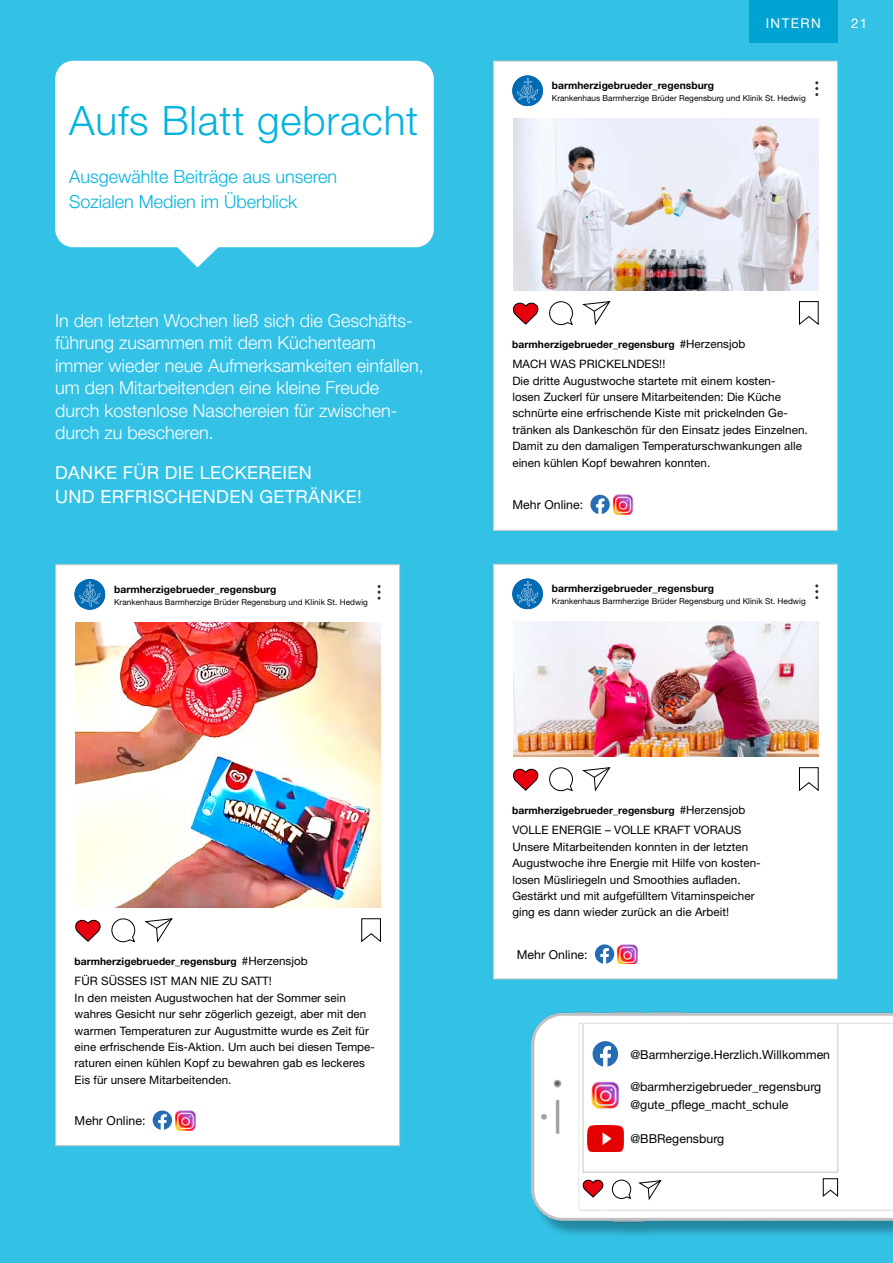
<style>
.page{position:relative;width:893px;height:1263px;background:#33c2e6}
.page>*{position:absolute;margin:0;border:0;box-sizing:border-box;transform-origin:0 0}
.t1{font:300 40.5px "Helvetica Neue";letter-spacing:.02em;color:#00b3e0}
.t2{font:300 18px/22.5px "Helvetica Neue";color:#fff}
.t3{font:300 18px/25.5px "Helvetica Neue";color:#00b3e0}
.t4{font:18px/24px "Helvetica Neue";letter-spacing:.02em;color:#fff}
.t5{font:13.5px "Helvetica Neue";letter-spacing:.1em;color:#fff}
.t6{font:12.3px "Helvetica Neue";letter-spacing:.005em;color:#000}
.t7{font:11.55px/16.4px "Helvetica Neue";letter-spacing:.005em;color:#000}
.t8{font:700 10.2px "Helvetica Neue";letter-spacing:.005em;color:#000}
.t9{font:8.25px "Helvetica Neue";letter-spacing:.005em;color:#000}
.s1{font-weight:400;font-size:11.55px}
</style>
<div class="page">
<svg style="left:55px;top:61px;width:379px;height:206px;background:#ebf9fc"></svg>
<div style="left:533px;top:1014px;width:360px;height:225px;background:#000;opacity:.3"></div>
<img style="left:531px;top:1011px;width:362px;height:212px">
<svg style="left:612px;top:1179px;width:19px;height:20px"></svg>
<svg style="left:583px;top:1180px;width:20px;height:38px"></svg>
<svg style="left:638px;top:1180px;width:23px;height:20px"></svg>
<div style="left:583px;top:1023px;width:255px;height:149px;border:1px solid #c5c7c7"></div>
<svg style="left:823px;top:1178px;width:15px;height:19px"></svg>
<img style="left:587px;top:1126px;width:37px;height:25px">
<img style="left:588px;top:1078px;width:34px;height:34px">
<svg style="left:593px;top:1041px;width:25px;height:26px"></svg>
<div style="left:749px;top:0;width:89px;height:43px;background:#00a3d1"></div>
<div style="left:55px;top:564px;width:345px;height:582px;background:#fff;border:1px solid #c5c7c7"></div>
<svg style="left:378px;top:585px;width:3px;height:15px"></svg>
<div style="left:75px;top:579px;width:30px;height:31px;background:#006ab3;border-radius:15px"></div>
<svg style="left:79px;top:581px;width:21px;height:26px"></svg>
<img style="left:75px;top:622px;width:306px;height:285px">
<svg style="left:361px;top:918px;width:20px;height:24px"></svg>
<svg style="left:111px;top:918px;width:24px;height:24px"></svg>
<svg style="left:75px;top:920px;width:26px;height:22px"></svg>
<svg style="left:144px;top:918px;width:29px;height:25px"></svg>
<img style="left:175px;top:1110px;width:21px;height:20px">
<svg style="left:153px;top:1110px;width:19px;height:20px"></svg>
<div style="left:493px;top:61px;width:345px;height:470px;background:#fff;border:1px solid #c5c7c7"></div>
<svg style="left:815px;top:81px;width:3px;height:15px"></svg>
<div style="left:512px;top:75px;width:31px;height:31px;background:#006ab3;border-radius:15px"></div>
<svg style="left:517px;top:78px;width:21px;height:26px"></svg>
<img style="left:513px;top:119px;width:305px;height:171px">
<svg style="left:799px;top:301px;width:20px;height:24px"></svg>
<svg style="left:549px;top:301px;width:24px;height:24px"></svg>
<svg style="left:513px;top:303px;width:25px;height:22px"></svg>
<svg style="left:582px;top:301px;width:28px;height:25px"></svg>
<img style="left:612px;top:495px;width:22px;height:19px">
<svg style="left:590px;top:495px;width:20px;height:19px"></svg>
<div style="left:493px;top:564px;width:345px;height:415px;background:#fff;border:1px solid #c5c7c7"></div>
<svg style="left:815px;top:584px;width:3px;height:15px"></svg>
<div style="left:512px;top:578px;width:31px;height:31px;background:#006ab3;border-radius:15px"></div>
<svg style="left:517px;top:581px;width:21px;height:26px"></svg>
<img style="left:513px;top:622px;width:305px;height:134px">
<svg style="left:799px;top:767px;width:20px;height:24px"></svg>
<svg style="left:549px;top:767px;width:24px;height:24px"></svg>
<svg style="left:513px;top:769px;width:25px;height:22px"></svg>
<svg style="left:582px;top:767px;width:28px;height:25px"></svg>
<img style="left:617px;top:944px;width:21px;height:20px">
<svg style="left:595px;top:944px;width:19px;height:20px"></svg>
<h1 class="t1" style="left:69px;top:96px;width:351px">Aufs Blatt gebracht</h1>
<h2 class="t3" style="left:69px;top:163px;width:270px">Ausgewählte Beiträge aus unseren<br>Sozialen Medien im Überblick</h2>
<p class="t2" style="left:55px;top:309px;width:370px">In den letzten Wochen ließ sich die Geschäfts&shy;führung zusammen mit dem Küchenteam immer wieder neue Aufmerksamkeiten einfallen, um den Mitarbeitenden eine kleine Freude durch kostenlose Naschereien für zwischen&shy;durch zu bescheren.</p>
<h2 class="t4" style="left:55px;top:461px;width:308px">DANKE FÜR DIE LECKEREIEN<br>UND ERFRISCHENDEN GETRÄNKE!</h2>
<p class="t8" style="left:114px;top:583px;width:164px">barmherzigebrueder_regensburg</p>
<p class="t9" style="left:114px;top:597px;width:255px">Krankenhaus Barmherzige Brüder Regensburg und Klinik St. Hedwig</p>
<p class="t8" style="left:75px;top:955px;width:235px">barmherzigebrueder_regensburg <span class="s1">#Herzensjob</span></p>
<p class="t7" style="left:75px;top:973px;width:302px">FÜR SÜSSES IST MAN NIE ZU SATT!<br>In den meisten Augustwochen hat der Sommer sein wahres Gesicht nur sehr zögerlich gezeigt, aber mit den warmen Temperaturen zur Augustmitte wurde es Zeit für eine erfrischende Eis-Aktion. Um auch bei diesen Tempe&shy;raturen einen kühlen Kopf zu bewahren gab es leckeres Eis für unsere Mitarbeitenden.</p>
<p class="t6" style="left:75px;top:1113px;width:72px">Mehr Online:</p>
<p class="t8" style="left:552px;top:79px;width:164px">barmherzigebrueder_regensburg</p>
<p class="t5" style="left:766px;top:15px;width:56px">INTERN</p>
<p class="t9" style="left:552px;top:93px;width:255px">Krankenhaus Barmherzige Brüder Regensburg und Klinik St. Hedwig</p>
<p class="t5" style="left:851px;top:15px;width:18px">21</p>
<p class="t8" style="left:512px;top:338px;width:235px">barmherzigebrueder_regensburg <span class="s1">#Herzensjob</span></p>
<p class="t7" style="left:512px;top:356px;width:297px">MACH WAS PRICKELNDES!!<br>Die dritte Augustwoche startete mit einem kosten-<br>losen Zuckerl für unsere Mitarbeitenden: Die Küche schnürte eine erfrischende Kiste mit prickelnden Ge&shy;tränken als Dankeschön für den Einsatz jedes Einzelnen.<br>Damit zu den damaligen Temperaturschwankungen alle einen kühlen Kopf bewahren konnten.</p>
<p class="t6" style="left:512px;top:498px;width:72px">Mehr Online:</p>
<p class="t8" style="left:552px;top:582px;width:164px">barmherzigebrueder_regensburg</p>
<p class="t9" style="left:552px;top:596px;width:255px">Krankenhaus Barmherzige Brüder Regensburg und Klinik St. Hedwig</p>
<p class="t8" style="left:512px;top:804px;width:235px">barmherzigebrueder_regensburg <span class="s1">#Herzensjob</span></p>
<p class="t7" style="left:512px;top:822px;width:250px">VOLLE ENERGIE – VOLLE KRAFT VORAUS Unsere Mitarbeitenden konnten in der letzten Augustwoche ihre Energie mit Hilfe von kosten&shy;losen Müsliriegeln und Smoothies aufladen.<br>Gestärkt und mit aufgefülltem Vitaminspeicher ging es dann wieder zurück an die Arbeit!</p>
<p class="t6" style="left:517px;top:947px;width:72px">Mehr Online:</p>
<p class="t6" style="left:630px;top:1047px;width:201px">@Barmherzige.Herzlich.Willkommen</p>
<p class="t6" style="left:630px;top:1079px;width:192px">@barmherzigebrueder_regensburg</p>
<p class="t6" style="left:630px;top:1097px;width:160px">@gute_pflege_macht_schule</p>
<p class="t6" style="left:630px;top:1132px;width:95px">@BBRegensburg</p>
</div>
